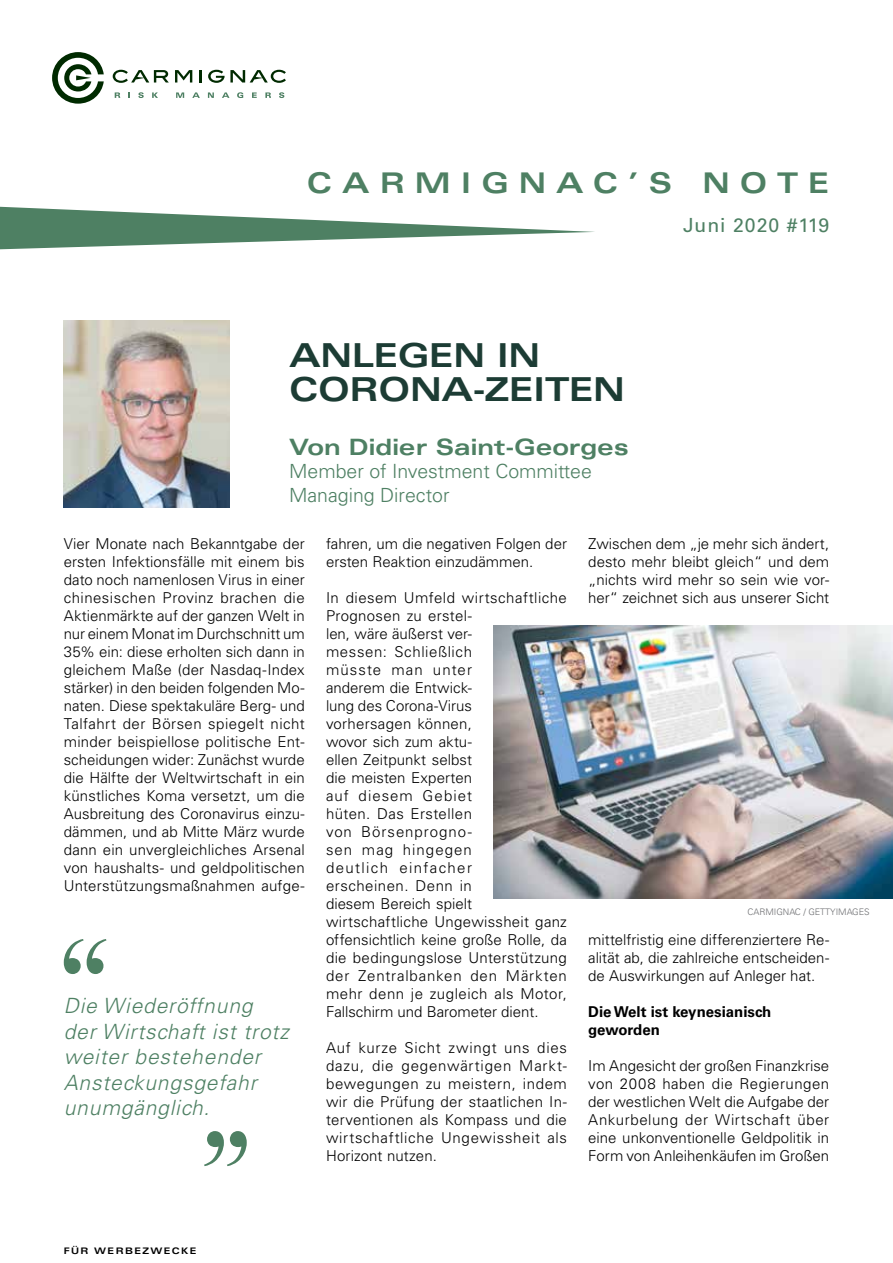
<style>
.page{position:relative;width:893px;height:1263px;background:#fff}
.page>*{position:absolute;margin:0;border:0;box-sizing:border-box;transform-origin:0 0}
.t1{font:700 expanded 33px/34.5px "Univers LT Std";letter-spacing:-.01em;color:#1c3c34}
.t2{font:700 expanded 28.5px "Univers LT Std";letter-spacing:.35em;color:#4e8063}
.t3{font:700 expanded 22.5px "Univers LT Std";color:#4e8063}
.t4{font:italic 300 21px/25.5px "Univers LT Std";letter-spacing:.04em;color:#4e8063}
.t5{font:300 19.5px/23.4px "Univers LT Std";color:#4e8063}
.t6{font:19.5px "Univers LT Std";letter-spacing:.05em;color:#4e8063}
.t7{font:300 15px/18px "Univers LT Std";letter-spacing:.01em;color:#000;text-align:justify}
.t8{font:700 15px/18px "Univers LT Std";color:#000}
.t9{font:300 9px "Univers LT Std";color:#6d6e71}
.t10{font:700 expanded 9px "Univers LT Std";letter-spacing:.15em;color:#000}
</style>
<div class="page">
<svg style="left:115px;top:92px;width:5px;height:6px"></svg>
<svg style="left:138px;top:92px;width:6px;height:6px"></svg>
<svg style="left:152px;top:92px;width:6px;height:6px"></svg>
<svg style="left:176px;top:92px;width:8px;height:6px"></svg>
<svg style="left:192px;top:92px;width:8px;height:6px"></svg>
<svg style="left:208px;top:92px;width:6px;height:6px"></svg>
<svg style="left:222px;top:92px;width:7px;height:6px"></svg>
<svg style="left:237px;top:92px;width:6px;height:6px"></svg>
<svg style="left:252px;top:92px;width:5px;height:6px"></svg>
<svg style="left:265px;top:92px;width:6px;height:6px"></svg>
<svg style="left:279px;top:92px;width:5px;height:6px"></svg>
<svg style="left:52px;top:52px;width:52px;height:52px"></svg>
<svg style="left:175px;top:70px;width:17px;height:13px"></svg>
<svg style="left:200px;top:70px;width:2px;height:13px"></svg>
<svg style="left:113px;top:70px;width:56px;height:13px"></svg>
<svg style="left:208px;top:70px;width:78px;height:13px"></svg>
<svg style="left:0;top:207px;width:595px;height:42px"></svg>
<img style="left:64px;top:320px;width:166px;height:188px">
<svg style="left:64px;top:939px;width:42px;height:35px"></svg>
<svg style="left:204px;top:1131px;width:43px;height:35px"></svg>
<img style="left:493px;top:625px;width:400px;height:273px">
<h2 class="t2" style="left:307px;top:167px;width:524px">CARMIGNAC’S NOTE</h2>
<h1 class="t1" style="left:289px;top:337px;width:337px">ANLEGEN IN<br>CORONA-ZEITEN</h1>
<h3 class="t3" style="left:289px;top:434px;width:341px">Von Didier Saint-Georges</h3>
<h3 class="t5" style="left:289px;top:460px;width:304px">Member of Investment Committee<br>Managing Director</h3>
<h3 class="t6" style="left:683px;top:213px;width:148px">Juni 2020 #119</h3>
<p class="t7" style="left:64px;top:534px;width:242px">Vier Monate nach Bekanntgabe der ersten Infektionsfälle mit einem bis dato noch namenlosen Virus in einer chinesischen Provinz brachen die Aktienmärkte auf der ganzen Welt in nur einem Monat im Durchschnitt um 35% ein: diese erholten sich dann in gleichem Maße (der Nasdaq-Index stärker) in den beiden folgenden Mo&shy;naten. Diese spektakuläre Berg- und Talfahrt der Börsen spiegelt nicht minder beispiellose politische Ent&shy;scheidungen wider: Zunächst wurde die Hälfte der Weltwirtschaft in ein künstliches Koma versetzt, um die Ausbreitung des Coronavirus einzu&shy;dämmen, und ab Mitte März wurde dann ein unvergleichliches Arsenal von haushalts- und geldpolitischen Unterstützungsmaßnahmen aufge-</p>
<p class="t7" style="left:326px;top:534px;width:242px">fahren, um die negativen Folgen der ersten Reaktion einzudämmen.</p>
<p class="t7" style="left:326px;top:588px;width:242px;text-align:left">In diesem Umfeld wirtschaftliche<br>Prognosen zu erstel-<br>len, wäre äußerst ver-<br>messen: Schließlich<br>müsste man unter<br>anderem die Entwick-<br>lung des Corona-Virus<br>vorhersagen können,<br>wovor sich zum aktu-<br>ellen Zeitpunkt selbst<br>die meisten Experten<br>auf diesem Gebiet<br>hüten. Das Erstellen<br>von Börsenprogno-<br>sen mag hingegen<br>deutlich einfacher<br>erscheinen. Denn in<br>diesem Bereich spielt wirtschaftliche Ungewissheit ganz offensichtlich keine große Rolle, da die bedingungslose Unterstützung der Zentralbanken den Märkten mehr denn je zugleich als Motor,<br>Fallschirm und Barometer dient.</p>
<p class="t7" style="left:326px;top:1038px;width:242px">Auf kurze Sicht zwingt uns dies dazu, die gegenwärtigen Markt&shy;bewegungen zu meistern, indem wir die Prüfung der staatlichen In&shy;terventionen als Kompass und die wirtschaftliche Ungewissheit als Horizont nutzen.</p>
<h3 class="t4" style="left:64px;top:993px;width:226px">Die Wiederöffnung der Wirtschaft ist trotz weiter bestehender<br>Ansteckungsgefahr unumgänglich.</h3>
<p class="t7" style="left:588px;top:534px;width:242px">Zwischen dem „je mehr sich ändert, desto mehr bleibt gleich“ und dem „nichts wird mehr so sein wie vor&shy;her“ zeichnet sich aus unserer Sicht</p>
<p class="t9" style="left:747px;top:906px;width:124px">CARMIGNAC / GETTYIMAGES</p>
<p class="t7" style="left:588px;top:930px;width:242px">mittelfristig eine differenziertere Re&shy;alität ab, die zahlreiche entscheiden&shy;de Auswirkungen auf Anleger hat.</p>
<p class="t8" style="left:588px;top:1003px;width:185px">Die Welt ist keynesianisch geworden</p>
<p class="t7" style="left:588px;top:1056px;width:242px">Im Angesicht der großen Finanzkrise von 2008 haben die Regierungen der westlichen Welt die Aufgabe der Ankurbelung der Wirtschaft über eine unkonventionelle Geldpolitik in Form von Anleihenkäufen im Großen</p>
<p class="t10" style="left:64px;top:1246px;width:134px">FÜR WERBEZWECKE</p>
</div>
